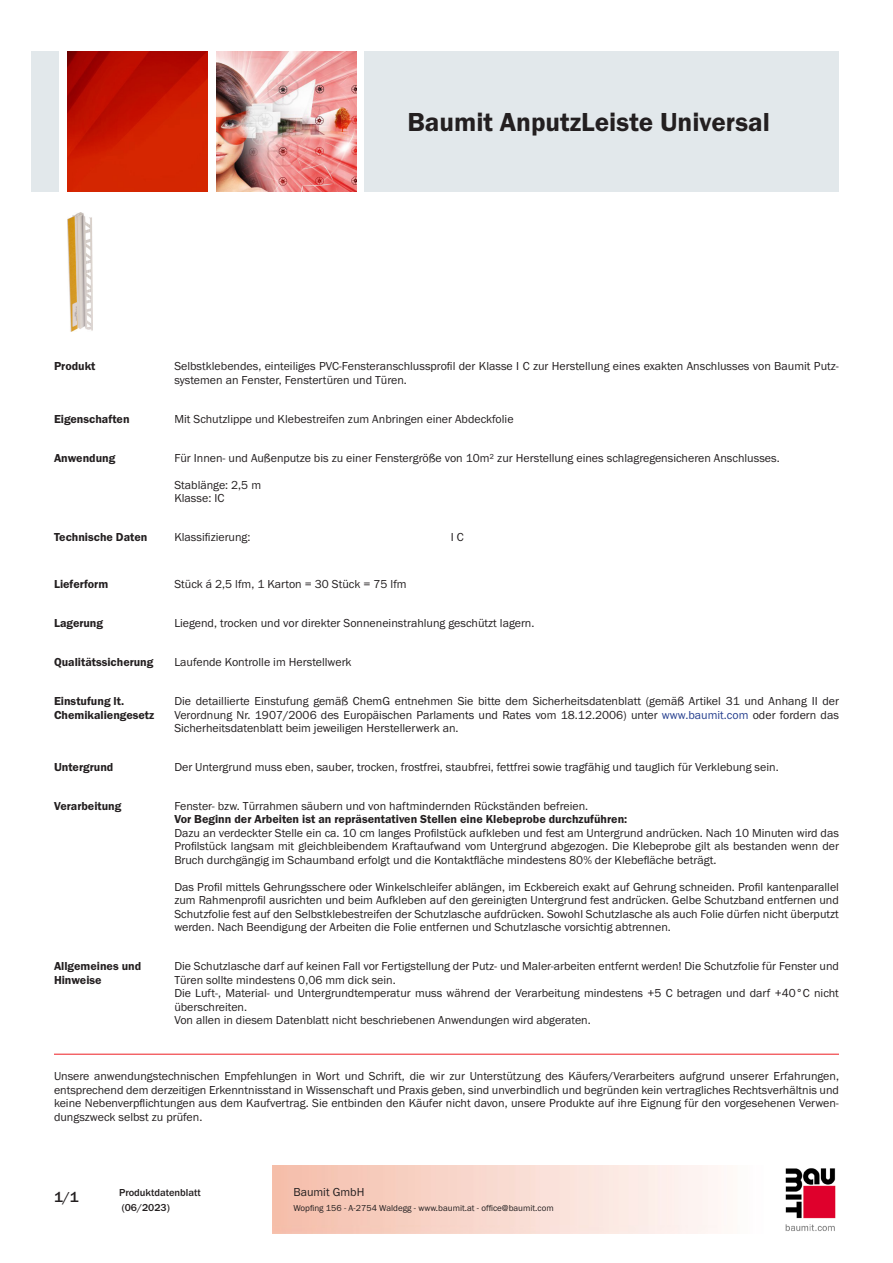
<style>
.page{position:relative;width:893px;height:1263px;background:#fff}
.page>*{position:absolute;margin:0;border:0;box-sizing:border-box;transform-origin:0 0}
.PDS_Produktname{font:27px "BM Franklin Gothic URW Dem";color:#231f20}
.t1{font:500 15px "BM Franklin Gothic URW";color:#231f20}
.PDS_Standard{font:12px/13.5px "BM Franklin Gothic URW Boo";color:#231f20;text-align:justify}
.PDS_Header{font:12px/13.5px "BM Franklin Gothic URW Dem";color:#231f20}
.PDS_Standard-2{font:12px "BM Franklin Gothic URW Dem";color:#231f20}
.PDS_Standard_linksbü{font:12px "BM Franklin Gothic URW Boo";color:#231f20}
.t2{font:500 10.5px/15px "BM Franklin Gothic URW";color:#231f20}
.t3{font:9px "BM Franklin Gothic URW Boo";color:#231f20}
.s1{color:#253f8e}
</style>
<div class="page">
<img style="left:785px;top:1168px;width:51px;height:63px">
<div style="left:32px;top:51px;width:27px;height:140px;background:#e2e8eb"></div>
<img style="left:68px;top:52px;width:140px;height:139px">
<img style="left:216px;top:51px;width:141px;height:140px">
<div style="left:365px;top:51px;width:474px;height:140px;background:#e2e8eb"></div>
<img style="left:67px;top:213px;width:25px;height:119px">
<hr style="left:54px;top:1054px;width:785px;height:1px;background:#ee1d23">
<p class="PDS_Produktname" style="left:407px;top:106px;width:364px">Baumit AnputzLeiste Universal</p>
<p class="PDS_Header" style="left:54px;top:360px;width:43px">Produkt</p>
<p class="PDS_Standard" style="left:174px;top:360px;width:666px">Selbstklebendes, einteiliges PVC-Fensteranschlussprofil der Klasse I C zur Herstellung eines exakten Anschlusses von Baumit Putz&shy;systemen an Fenster, Fenstertüren und Türen.</p>
<p class="PDS_Header" style="left:54px;top:412px;width:77px">Eigenschaften</p>
<p class="PDS_Standard" style="left:174px;top:412px;width:341px">Mit Schutzlippe und Klebestreifen zum Anbringen einer Abdeckfolie</p>
<p class="PDS_Header" style="left:54px;top:451px;width:63px">Anwendung</p>
<p class="PDS_Standard" style="left:174px;top:451px;width:607px">Für Innen- und Außenputze bis zu einer Fenstergröße von 10m² zur Herstellung eines schlagregensicheren Anschlusses.</p>
<p class="PDS_Standard" style="left:174px;top:478px;width:88px">Stablänge: 2,5 m</p>
<p class="PDS_Standard" style="left:174px;top:492px;width:51px">Klasse: IC</p>
<p class="PDS_Header" style="left:54px;top:530px;width:95px">Technische Daten</p>
<p class="PDS_Standard_linksbü" style="left:174px;top:530px;width:78px">Klassifizierung:</p>
<p class="PDS_Standard_linksbü" style="left:451px;top:530px;width:14px">I C</p>
<p class="PDS_Header" style="left:54px;top:578px;width:56px">Lieferform</p>
<p class="PDS_Standard" style="left:174px;top:578px;width:234px">Stück á 2,5 lfm, 1 Karton = 30 Stück = 75 lfm</p>
<p class="PDS_Header" style="left:54px;top:617px;width:51px">Lagerung</p>
<p class="PDS_Standard" style="left:174px;top:617px;width:362px">Liegend, trocken und vor direkter Sonneneinstrahlung geschützt lagern.</p>
<p class="PDS_Header" style="left:54px;top:656px;width:101px">Qualitätssicherung</p>
<p class="PDS_Standard" style="left:174px;top:656px;width:179px">Laufende Kontrolle im Herstellwerk</p>
<p class="PDS_Header" style="left:54px;top:694px;width:102px">Einstufung lt.<br>Chemikaliengesetz</p>
<p class="PDS_Standard" style="left:174px;top:694px;width:666px">Die detaillierte Einstufung gemäß ChemG entnehmen Sie bitte dem Sicherheitsdatenblatt (gemäß Artikel 31 und Anhang II der Verordnung Nr. 1907/2006 des Europäischen Parlaments und Rates vom 18.12.2006) unter <span class="s1">www.baumit.com</span> oder fordern das Sicherheitsdatenblatt beim jeweiligen Herstellerwerk an.</p>
<p class="PDS_Header" style="left:54px;top:760px;width:61px">Untergrund</p>
<p class="PDS_Standard" style="left:174px;top:760px;width:606px">Der Untergrund muss eben, sauber, trocken, frostfrei, staubfrei, fettfrei sowie tragfähig und tauglich für Verklebung sein.</p>
<p class="PDS_Header" style="left:54px;top:799px;width:69px">Verarbeitung</p>
<p class="PDS_Standard" style="left:174px;top:799px;width:415px">Fenster- bzw. Türrahmen säubern und von haftmindernden Rückständen befreien.</p>
<p class="PDS_Standard-2" style="left:174px;top:812px;width:454px">Vor Beginn der Arbeiten ist an repräsentativen Stellen eine Klebeprobe durchzuführen:</p>
<p class="PDS_Standard" style="left:174px;top:826px;width:666px">Dazu an verdeckter Stelle ein ca. 10 cm langes Profilstück aufkleben und fest am Untergrund andrücken. Nach 10 Minuten wird das Profilstück langsam mit gleichbleibendem Kraftaufwand vom Untergrund abgezogen. Die Klebeprobe gilt als bestanden wenn der Bruch durchgängig im Schaumband erfolgt und die Kontaktfläche mindestens 80% der Klebefläche beträgt.</p>
<p class="PDS_Standard" style="left:174px;top:880px;width:666px">Das Profil mittels Gehrungsschere oder Winkelschleifer ablängen, im Eckbereich exakt auf Gehrung schneiden. Profil kantenparallel zum Rahmenprofil ausrichten und beim Aufkleben auf den gereinigten Untergrund fest andrücken. Gelbe Schutzband entfernen und Schutzfolie fest auf den Selbstklebestreifen der Schutzlasche aufdrücken. Sowohl Schutzlasche als auch Folie dürfen nicht überputzt werden. Nach Beendigung der Arbeiten die Folie entfernen und Schutzlasche vorsichtig abtrennen.</p>
<p class="PDS_Header" style="left:54px;top:960px;width:89px">Allgemeines und<br>Hinweise</p>
<p class="PDS_Standard" style="left:174px;top:960px;width:666px">Die Schutzlasche darf auf keinen Fall vor Fertigstellung der Putz- und Maler-arbeiten entfernt werden! Die Schutzfolie für Fenster und<br>Türen sollte mindestens 0,06 mm dick sein.</p>
<p class="PDS_Standard" style="left:174px;top:987px;width:666px">Die Luft-, Material- und Untergrundtemperatur muss während der Verarbeitung mindestens +5 C betragen und darf +40°C nicht überschreiten.</p>
<p class="PDS_Standard" style="left:174px;top:1014px;width:418px">Von allen in diesem Datenblatt nicht beschriebenen Anwendungen wird abgeraten.</p>
<p class="PDS_Standard" style="left:54px;top:1069px;width:786px">Unsere anwendungstechnischen Empfehlungen in Wort und Schrift, die wir zur Unterstützung des Käufers/Verarbeiters aufgrund unserer Erfahrungen, entsprechend dem derzeitigen Erkenntnisstand in Wissenschaft und Praxis geben, sind unverbindlich und begründen kein vertragliches Rechtsverhältnis und keine Nebenverpflichtungen aus dem Kaufvertrag. Sie entbinden den Käufer nicht davon, unsere Produkte auf ihre Eignung für den vorgesehenen Verwen&shy;dungszweck selbst zu prüfen.</p>
<p class="t1" style="left:54px;top:1188px;width:26px">1/1</p>
<p class="t2" style="left:119px;top:1185px;width:83px">Produktdatenblatt (06/2023)</p>
<p class="PDS_Standard" style="left:293px;top:1185px;width:73px">Baumit GmbH</p>
<p class="t3" style="left:293px;top:1202px;width:262px">Wopfing 156 - A-2754 Waldegg - www.baumit.at - office@baumit.com</p>
</div>
